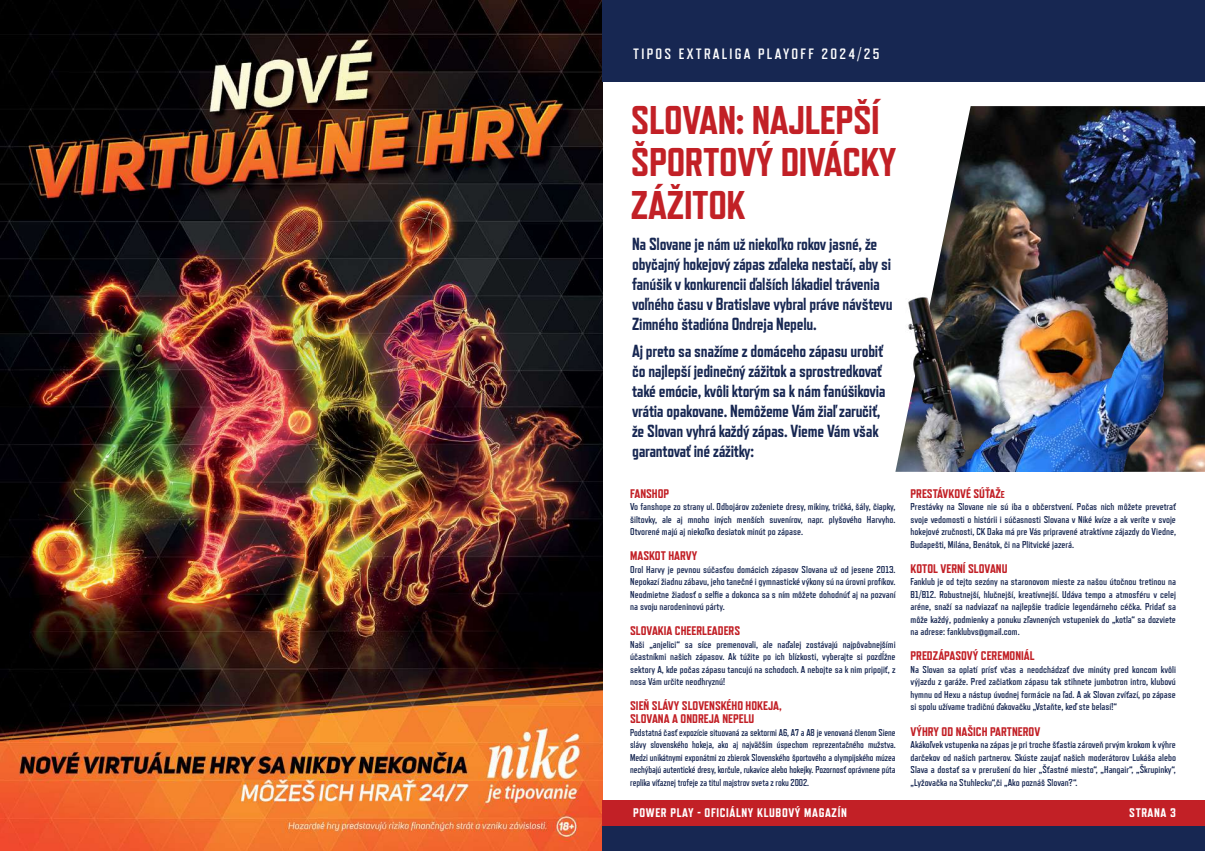
<style>
.page{position:relative;width:1205px;height:851px;background:#fff}
.page>*{position:absolute;margin:0;border:0;box-sizing:border-box;transform-origin:0 0}
.t1{font:800 40px/42.5px "Refrigerator Deluxe";letter-spacing:-.01em;color:#c22026}
.t2{font:800 17.5px/20px "Refrigerator Deluxe";letter-spacing:-.015em;color:#172752;scale:.95 1}
.t3{font:700 15px "Refrigerator Deluxe";letter-spacing:.15em;color:#fff}
.t4{font:800 12.5px/12.5px "Refrigerator Deluxe";color:#c22026}
.t5{font:800 12.5px "Refrigerator Deluxe";letter-spacing:.05em;color:#fff}
.t6{font:700 10px/12.5px "Refrigerator Deluxe";color:#172752;text-align:justify}
.t7{font:700 10px/12.5px "Refrigerator Deluxe";color:#172752;text-align:justify;scale:.95 1}
.s1{font-size:10px}
</style>
<div class="page">
<img style="left:0;top:0;width:602px;height:850px">
<div style="left:602px;top:0;width:603px;height:81px;background:#172752"></div>
<div style="left:602px;top:800px;width:603px;height:26px;background:#c22026"></div>
<div style="left:602px;top:826px;width:603px;height:24px;background:#172752"></div>
<img style="left:895px;top:106px;width:310px;height:366px">
<img style="left:896px;top:208px;width:271px;height:264px">
<h3 class="t3" style="left:633px;top:45px;width:248px">TIPOS EXTRALIGA PLAYOFF 2024/25</h3>
<h1 class="t1" style="left:631px;top:98px;width:267px">SLOVAN: NAJLEPŠÍ<br>ŠPORTOVÝ DIVÁCKY<br>ZÁŽITOK</h1>
<h2 class="t2" style="left:632px;top:233px;width:276px">Na Slovane je nám už niekoľko rokov jasné, že obyčajný hokejový zápas zďaleka nestačí, aby si fanúšik v konkurencii ďalších lákadiel trávenia voľného času v Bratislave vybral práve návštevu Zimného štadióna Ondreja Nepelu.</h2>
<p class="t2" style="left:632px;top:341px;width:268px">Aj preto sa snažíme z domáceho zápasu urobiť čo najlepší jedinečný zážitok a sprostredkovať také emócie, kvôli ktorým sa k nám fanúšikovia vrátia opakovane. Nemôžeme Vám žiaľ zaručiť, že Slovan vyhrá každý zápas. Vieme Vám však garantovať iné zážitky:</p>
<p class="t4" style="left:630px;top:487px;width:40px">FANSHOP</p>
<p class="t6" style="left:630px;top:500px;width:267px">Vo fanshope zo strany ul. Odbojárov zoženiete dresy, mikiny, tričká, šály, čiapky, šiltovky, ale aj mnoho iných menších suvenírov, napr. plyšového Harvyho.<br>Otvorené majú aj niekoľko desiatok minút po zápase.</p>
<p class="t4" style="left:630px;top:549px;width:69px">MASKOT HARVY</p>
<p class="t6" style="left:630px;top:563px;width:267px">Orol Harvy je pevnou súčasťou domácich zápasov Slovana už od jesene 2013.<br>Nepokazí žiadnu zábavu, jeho tanečné i gymnastické výkony sú na úrovni profíkov.<br>Neodmietne žiadosť o selfie a dokonca sa s ním môžete dohodnúť aj na pozvaní na svoju narodeninovú párty.</p>
<p class="t4" style="left:630px;top:624px;width:112px">SLOVAKIA CHEERLEADERS</p>
<p class="t6" style="left:630px;top:638px;width:267px">Naši „anjelici“ sa síce premenovali, ale naďalej zostávajú najpôvabnejšími účastníkmi našich zápasov. Ak túžite po ich blízkosti, vyberajte si pozdĺžne sektory A, kde počas zápasu tancujú na schodoch. A nebojte sa k nim pripojiť, z nosa Vám určite neodhryznú!</p>
<p class="t4" style="left:630px;top:699px;width:153px">SIEŇ SLÁVY SLOVENSKÉHO HOKEJA,<br>SLOVANA A ONDREJA NEPELU</p>
<p class="t7" style="left:630px;top:725px;width:281px">Podstatná časť expozície situovaná za sektormi A6, A7 a A8 je venovaná členom Siene slávy slovenského hokeja, ako aj najväčším úspechom reprezentačného mužstva.<br>Medzi unikátnymi exponátmi zo zbierok Slovenského športového a olympijského múzea nechýbajú autentické dresy, korčule, rukavice alebo hokejky. Pozornosť oprávnene púta replika víťaznej trofeje za titul majstrov sveta z roku 2002.</p>
<p class="t4" style="left:910px;top:487px;width:96px">PRESTÁVKOVÉ SÚŤAŽ<span class="s1">E</span></p>
<p class="t6" style="left:910px;top:500px;width:267px">Prestávky na Slovane nie sú iba o občerstvení. Počas nich môžete prevetrať svoje vedomosti o histórii i súčasnosti Slovana v Niké kvíze a ak veríte v svoje hokejové zručnosti, CK Daka má pre Vás pripravené atraktívne zájazdy do Viedne, Budapešti, Milána, Benátok, či na Plitvické jazerá.</p>
<p class="t4" style="left:910px;top:562px;width:98px">KOTOL VERNÍ SLOVANU</p>
<p class="t6" style="left:910px;top:575px;width:267px">Fanklub je od tejto sezóny na staronovom mieste za našou útočnou tretinou na B1/B12. Robustnejší, hlučnejší, kreatívnejší. Udáva tempo a atmosféru v celej aréne, snaží sa nadviazať na najlepšie tradície legendárneho céčka. Pridať sa môže každý, podmienky a ponuku zľavnených vstupeniek do „kotla“ sa dozviete na adrese: fanklubvs@gmail.com.</p>
<p class="t4" style="left:910px;top:649px;width:126px">PREDZÁPASOVÝ CEREMONIÁL</p>
<p class="t6" style="left:910px;top:663px;width:267px">Na Slovan sa oplatí prísť včas a neodchádzať dve minúty pred koncom kvôli výjazdu z garáže. Pred začiatkom zápasu tak stihnete jumbotron intro, klubovú hymnu od Hexu a nástup úvodnej formácie na ľad. A ak Slovan zvíťazí, po zápase si spolu užívame tradičnú ďakovačku „Vstaňte, keď ste belasí!“</p>
<p class="t4" style="left:910px;top:724px;width:131px">VÝHRY OD NAŠICH PARTNEROV</p>
<p class="t6" style="left:910px;top:738px;width:267px">Akákoľvek vstupenka na zápas je pri troche šťastia zároveň prvým krokom k výhre darčekov od našich partnerov. Skúste zaujať našich moderátorov Lukáša alebo Slava a dostať sa v prerušení do hier „Šťastné miesto“, „Hangair“, „Škrupinky“, „Lyžovačka na Stuhlecku“,či „Ako poznáš Slovan?“.</p>
<p class="t5" style="left:633px;top:805px;width:215px">POWER PLAY - OFICIÁLNY KLUBOVÝ MAGAZÍN</p>
<p class="t5" style="left:1129px;top:805px;width:48px">STRANA 3</p>
</div>
